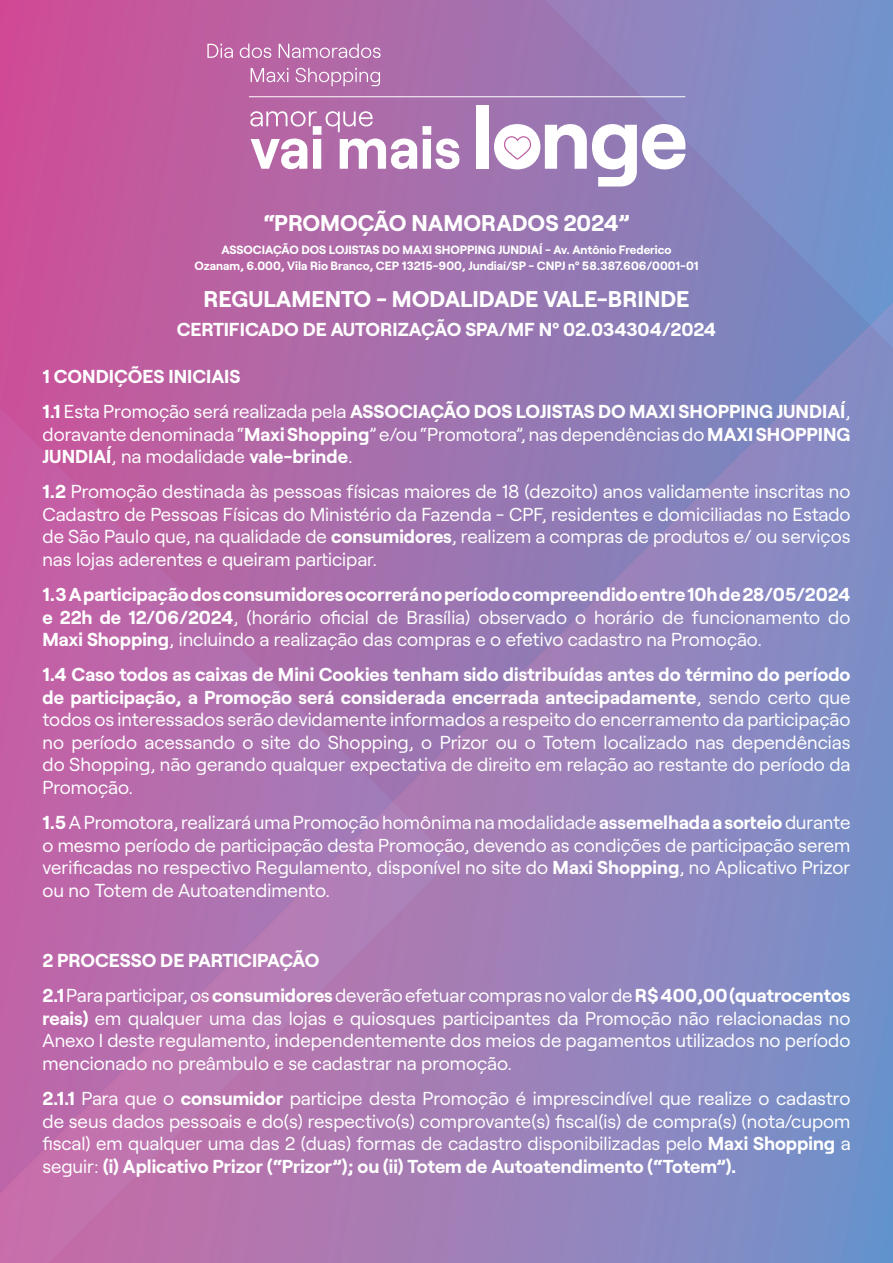
<style>
.page{position:relative;width:893px;height:1263px;background:#fff}
.page>*{position:absolute;margin:0;border:0;box-sizing:border-box;transform-origin:0 0}
.t1{font:700 22.8px "Roobert";color:#fff}
.t2{font:18.75px/22.5px "Roobert";color:#fff;text-align:justify}
.t3{font:700 18.75px/35.2px "Roobert";color:#fff}
.t4{font:700 12px/16.5px "Roobert";color:#fff;text-align:center}
.s1{font-weight:400}
.s2{font-weight:700}
</style>
<div class="page">
<img style="left:0;top:0;width:893px;height:1263px">
<svg style="left:207px;top:44px;width:26px;height:14px"></svg>
<svg style="left:240px;top:44px;width:31px;height:14px"></svg>
<svg style="left:279px;top:44px;width:102px;height:14px"></svg>
<svg style="left:251px;top:68px;width:37px;height:14px"></svg>
<svg style="left:295px;top:68px;width:85px;height:18px;background:#c086b8"></svg>
<svg style="left:250px;top:111px;width:167px;height:58px"></svg>
<svg style="left:423px;top:126px;width:36px;height:43px"></svg>
<div style="left:477px;top:106px;width:12px;height:63px;background:#fff"></div>
<svg style="left:494px;top:124px;width:192px;height:62px"></svg>
<hr style="left:249px;top:96px;width:436px;height:1px;background:#fff">
<p class="t1" style="left:263px;top:205px;width:368px">“PROMOÇÃO NAMORADOS 2024”</p>
<p class="t4" style="left:194px;top:240px;width:505px">ASSOCIAÇÃO DOS LOJISTAS DO MAXI SHOPPING JUNDIAÍ - Av. Antônio Frederico<br>Ozanam, 6.000, Vila Rio Branco, CEP 13215-900, Jundiaí/SP - CNPJ nº 58.387.606/0001-01</p>
<p class="t1" style="left:203px;top:282px;width:488px">REGULAMENTO - MODALIDADE VALE-BRINDE</p>
<p class="t3" style="left:177px;top:310px;width:541px">CERTIFICADO DE AUTORIZAÇÃO SPA/MF Nº 02.034304/2024</p>
<p class="t3" style="left:43px;top:357px;width:809px">1 CONDIÇÕES INICIAIS<br>1.1 <span class="s1">Esta Promoção será realizada pela</span> ASSOCIAÇÃO DOS LOJISTAS DO MAXI SHOPPING JUNDIAÍ<span class="s1">,</span></p>
<p class="t2" style="left:43px;top:421px;width:809px">doravante denominada “<span class="s2">Maxi Shopping</span>” e/ou “Promotora”, nas dependências do <span class="s2">MAXI SHOPPING<br>JUNDIAÍ</span>, na modalidade <span class="s2">vale-brinde</span>.</p>
<p class="t2" style="left:43px;top:479px;width:809px"><span class="s2">1.2</span> Promoção destinada às pessoas físicas maiores de 18 (dezoito) anos validamente inscritas no Cadastro de Pessoas Físicas do Ministério da Fazenda - CPF, residentes e domiciliadas no Estado de São Paulo que, na qualidade de <span class="s2">consumidores</span>, realizem a compras de produtos e/ ou serviços nas lojas aderentes e queiram participar.</p>
<p class="t2" style="left:43px;top:582px;width:809px"><span class="s2">1.3A participação dos consumidores ocorrerá no período compreendido entre 10h de 28/05/2024 e 22h de 12/06/2024</span>, (horário oficial de Brasília) observado o horário de funcionamento do <span class="s2">Maxi Shopping</span>, incluindo a realização das compras e o efetivo cadastro na Promoção.</p>
<p class="t2" style="left:43px;top:662px;width:809px"><span class="s2">1.4 Caso todos as caixas de Mini Cookies tenham sido distribuídas antes do término do período de participação, a Promoção será considerada encerrada antecipadamente</span>, sendo certo que todos os interessados serão devidamente informados a respeito do encerramento da participação no período acessando o site do Shopping, o Prizor ou o Totem localizado nas dependências do Shopping, não gerando qualquer expectativa de direito em relação ao restante do período da Promoção.</p>
<p class="t2" style="left:43px;top:810px;width:809px"><span class="s2">1.5</span> A Promotora, realizará uma Promoção homônima na modalidade <span class="s2">assemelhada a sorteio</span> durante o mesmo período de participação desta Promoção, devendo as condições de participação serem verificadas no respectivo Regulamento, disponível no site do <span class="s2">Maxi Shopping</span>, no Aplicativo Prizor ou no Totem de Autoatendimento.</p>
<p class="t3" style="left:43px;top:941px;width:809px">2 PROCESSO DE PARTICIPAÇÃO<br>2.1 <span class="s1">Para participar, os</span> consumidores <span class="s1">deverão efetuar compras no valor de</span> R$ 400,00 (quatrocentos</p>
<p class="t2" style="left:43px;top:1005px;width:809px"><span class="s2">reais)</span> em qualquer uma das lojas e quiosques participantes da Promoção não relacionadas no Anexo I deste regulamento, independentemente dos meios de pagamentos utilizados no período mencionado no preâmbulo e se cadastrar na promoção.</p>
<p class="t2" style="left:43px;top:1086px;width:809px"><span class="s2">2.1.1</span> Para que o <span class="s2">consumidor</span> participe desta Promoção é imprescindível que realize o cadastro de seus dados pessoais e do(s) respectivo(s) comprovante(s) fiscal(is) de compra(s) (nota/cupom fiscal) em qualquer uma das 2 (duas) formas de cadastro disponibilizadas pelo <span class="s2">Maxi Shopping</span> a seguir: <span class="s2">(i) Aplicativo Prizor (“Prizor”); ou (ii) Totem de Autoatendimento (“Totem”).</span></p>
</div>
